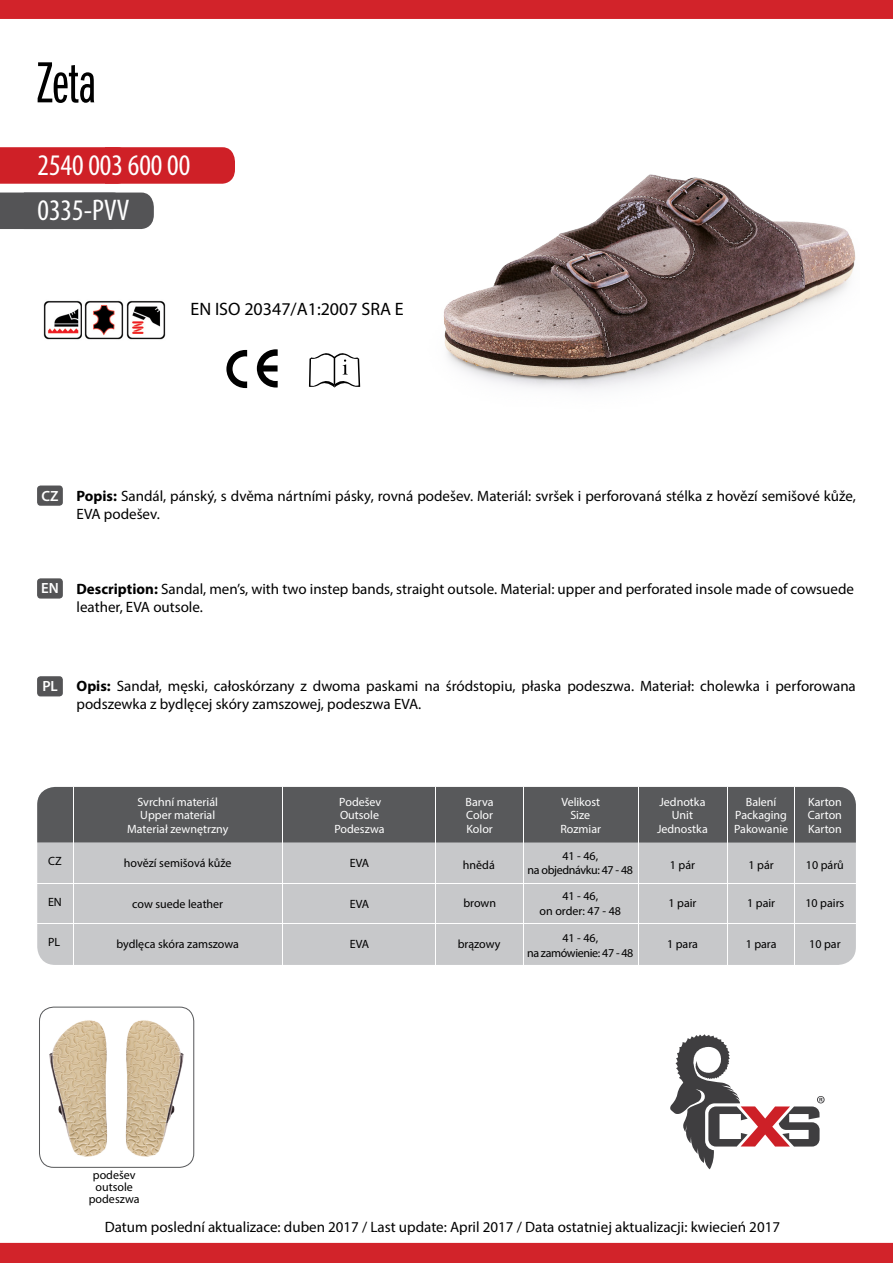
<style>
.page{position:relative;width:893px;height:1263px;background:#fff}
.page>*{position:absolute;margin:0;border:0;box-sizing:border-box;transform-origin:0 0}
.t1{font:60px "Franklin Got Itc DOT Boo Ext Com";color:#000}
.t2{font:condensed 30px "Myriad Pro";color:#fff}
.t3{font:18px "Myriad Pro";color:#000}
.t4{font:15px/18px "Myriad Pro";color:#000}
.t5{font:600 14.85px "Myriad Pro";color:#fff}
.t6{font:12px/12px "Myriad Pro";color:#000;text-align:center}
.t7{font:12px "Myriad Pro";color:#fff}
.t8{font:12px/14.4px "Myriad Pro";letter-spacing:-.03em;color:#000;text-align:center}
.s1{font-weight:700}
</style>
<div class="page">
<div style="left:0;top:147px;width:235px;height:37px;background:#cf2027"></div>
<img style="left:443px;top:174px;width:413px;height:216px">
<div style="left:0;top:193px;width:154px;height:36px;background:#545456"></div>
<svg style="left:670px;top:1034px;width:155px;height:135px"></svg>
<div style="left:37px;top:485px;width:26px;height:21px;background:#545456;border-radius:3px"></div>
<div style="left:37px;top:578px;width:26px;height:21px;background:#545456;border-radius:3px"></div>
<div style="left:37px;top:676px;width:26px;height:20px;background:#545456;border-radius:3px"></div>
<div style="left:0;top:0;width:893px;height:19px;background:#d2232a"></div>
<div style="left:0;top:1243px;width:893px;height:20px;background:#d2232a"></div>
<svg style="left:309px;top:353px;width:51px;height:34px"></svg>
<svg style="left:226px;top:349px;width:52px;height:39px"></svg>
<img style="left:43px;top:300px;width:39px;height:40px">
<img style="left:84px;top:300px;width:40px;height:40px">
<img style="left:126px;top:300px;width:40px;height:40px">
<img style="left:40px;top:1008px;width:154px;height:159px">
<div style="left:39px;top:1006px;width:155px;height:162px;border:1px solid #58595b;border-radius:14px"></div>
<div style="left:37px;top:787px;width:819px;height:178px;background:#c7c8ca;border-radius:18px"></div>
<div style="left:37px;top:787px;width:819px;height:55px;background:#58595b"></div>
<hr style="left:282px;top:787px;width:1px;height:178px;background:#fff">
<hr style="left:73px;top:787px;width:1px;height:178px;background:#fff">
<hr style="left:37px;top:923px;width:819px;height:1px;background:#fff">
<hr style="left:37px;top:883px;width:819px;height:1px;background:#fff">
<hr style="left:794px;top:787px;width:1px;height:178px;background:#fff">
<hr style="left:727px;top:787px;width:1px;height:178px;background:#fff">
<hr style="left:639px;top:787px;width:1px;height:178px;background:#fff">
<hr style="left:523px;top:787px;width:1px;height:178px;background:#fff">
<hr style="left:435px;top:787px;width:1px;height:178px;background:#fff">
<h1 class="t1" style="left:37px;top:51px;width:60px">Zeta</h1>
<h2 class="t2" style="left:38px;top:147px;width:154px">2540 003 600 00</h2>
<h2 class="t2" style="left:38px;top:192px;width:93px">0335-PVV</h2>
<p class="t3" style="left:190px;top:298px;width:215px">EN ISO 20347/A1:2007 SRA E</p>
<p class="t5" style="left:42px;top:486px;width:19px">CZ</p>
<p class="t4" style="left:77px;top:486px;width:781px"><span class="s1">Popis:</span> Sandál, pánský, s dvěma nártními pásky, rovná podešev. Materiál: svršek i perforovaná stélka z hovězí semišové kůže,<br>EVA podešev.</p>
<p class="t5" style="left:41px;top:579px;width:19px">EN</p>
<p class="t4" style="left:77px;top:579px;width:779px"><span class="s1">Description:</span> Sandal, men’s, with two instep bands, straight outsole. Material: upper and perforated insole made of cowsuede leather, EVA outsole.</p>
<p class="t5" style="left:42px;top:677px;width:17px">PL</p>
<p class="t4" style="left:77px;top:677px;width:781px"><span class="s1">Opis:</span> Sandał, męski, całoskórzany z dwoma paskami na śródstopiu, płaska podeszwa. Materiał: cholewka i perforowana podszewka z bydlęcej skóry zamszowej, podeszwa EVA.</p>
<p class="t6" style="left:48px;top:855px;width:15px">CZ</p>
<p class="t6" style="left:48px;top:896px;width:15px">EN</p>
<p class="t6" style="left:48px;top:936px;width:14px">PL</p>
<p class="t7" style="left:137px;top:794px;width:82px">Svrchní materiál</p>
<p class="t7" style="left:140px;top:808px;width:76px">Upper material</p>
<p class="t7" style="left:127px;top:822px;width:103px">Materiał zewnętrzny</p>
<p class="t6" style="left:124px;top:857px;width:109px">hovězí semišová kůže</p>
<p class="t6" style="left:132px;top:898px;width:93px">cow suede leather</p>
<p class="t6" style="left:116px;top:938px;width:124px">bydlęca skóra zamszowa</p>
<p class="t7" style="left:339px;top:794px;width:43px">Podešev</p>
<p class="t7" style="left:334px;top:821px;width:52px">Podeszwa</p>
<p class="t7" style="left:340px;top:808px;width:41px">Outsole</p>
<p class="t6" style="left:350px;top:857px;width:21px">EVA</p>
<p class="t6" style="left:350px;top:898px;width:21px">EVA</p>
<p class="t6" style="left:350px;top:938px;width:21px">EVA</p>
<p class="t7" style="left:466px;top:794px;width:30px">Barva</p>
<p class="t7" style="left:466px;top:821px;width:28px">Kolor</p>
<p class="t7" style="left:466px;top:808px;width:28px">Color</p>
<p class="t7" style="left:561px;top:794px;width:40px">Velikost</p>
<p class="t7" style="left:560px;top:821px;width:42px">Rozmiar</p>
<p class="t7" style="left:570px;top:808px;width:21px">Size</p>
<p class="t7" style="left:659px;top:794px;width:48px">Jednotka</p>
<p class="t7" style="left:657px;top:821px;width:52px">Jednostka</p>
<p class="t7" style="left:672px;top:808px;width:23px">Unit</p>
<p class="t6" style="left:463px;top:859px;width:33px">hnědá</p>
<p class="t6" style="left:463px;top:897px;width:34px">brown</p>
<p class="t6" style="left:458px;top:938px;width:44px">brązowy</p>
<p class="t8" style="left:528px;top:849px;width:107px">41 - 46,<br>na objednávku: 47 - 48</p>
<p class="t6" style="left:540px;top:889px;width:83px;line-height:14.4px">41 - 46,<br>on order: 47 - 48</p>
<p class="t8" style="left:527px;top:931px;width:108px">41 - 46,<br>na zamówienie: 47 - 48</p>
<p class="t6" style="left:670px;top:859px;width:27px">1 pár</p>
<p class="t6" style="left:668px;top:897px;width:30px">1 pair</p>
<p class="t6" style="left:667px;top:938px;width:32px">1 para</p>
<p class="t7" style="left:746px;top:794px;width:32px">Balení</p>
<p class="t7" style="left:734px;top:821px;width:56px">Pakowanie</p>
<p class="t7" style="left:735px;top:808px;width:53px">Packaging</p>
<p class="t6" style="left:748px;top:859px;width:27px">1 pár</p>
<p class="t7" style="left:808px;top:794px;width:35px">Karton</p>
<p class="t7" style="left:808px;top:821px;width:35px">Karton</p>
<p class="t7" style="left:808px;top:808px;width:36px">Carton</p>
<p class="t6" style="left:806px;top:859px;width:40px">10 párů</p>
<p class="t6" style="left:747px;top:897px;width:30px">1 pair</p>
<p class="t6" style="left:805px;top:897px;width:40px">10 pairs</p>
<p class="t6" style="left:746px;top:938px;width:32px">1 para</p>
<p class="t6" style="left:809px;top:938px;width:33px">10 par</p>
<p class="t6" style="left:89px;top:1169px;width:52px">podešev outsole podeszwa</p>
<p class="t4" style="left:105px;top:1218px;width:677px">Datum poslední aktualizace: duben 2017 / Last update: April 2017 / Data ostatniej aktualizacji: kwiecień 2017</p>
</div>
